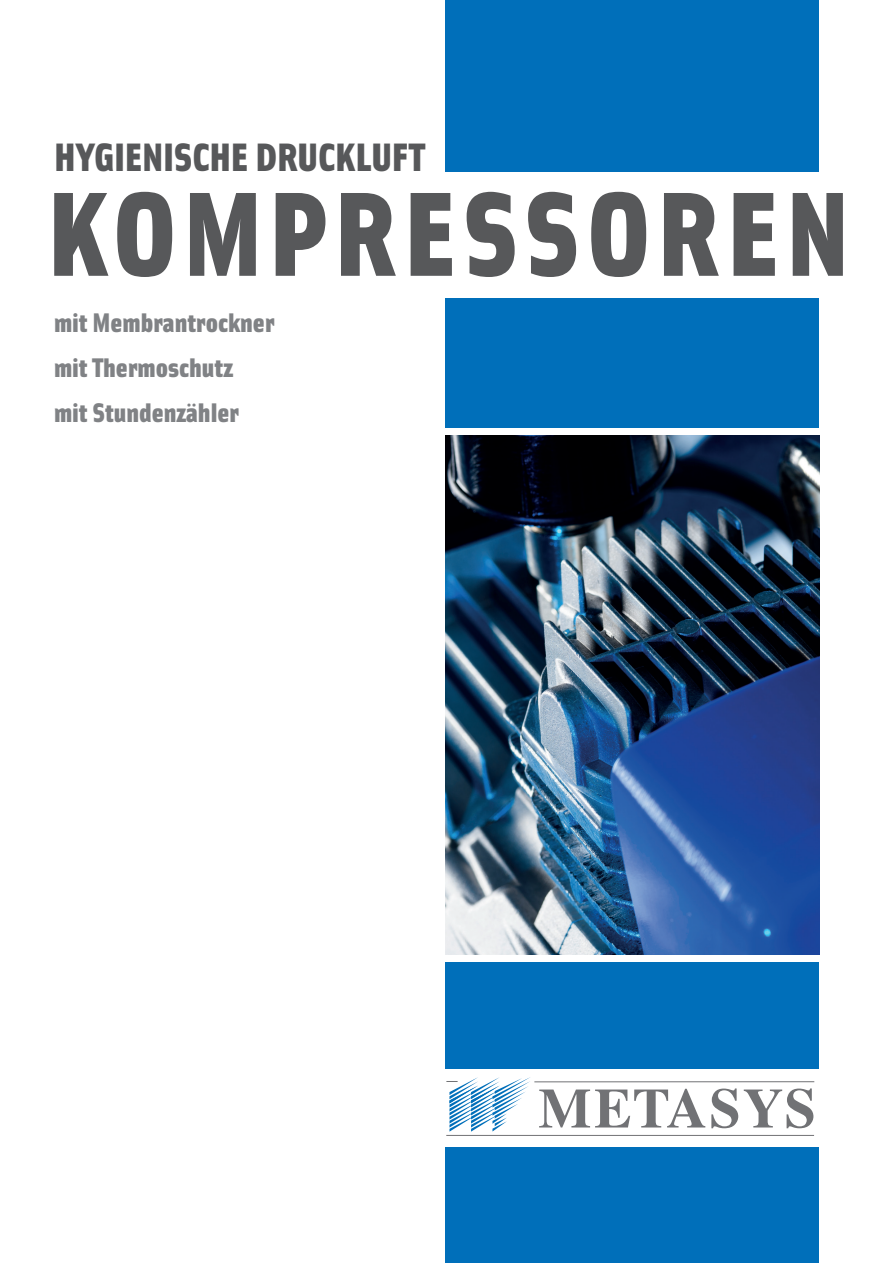
<style>
.page{position:relative;width:893px;height:1263px;background:#fff}
.page>*{position:absolute;margin:0;border:0;box-sizing:border-box;transform-origin:0 0}
.t1{font:120px "Solex Black Lining";letter-spacing:.05em;color:#57585a}
.t2{font:39.75px "Solex Black Lining";letter-spacing:-.005em;color:#57585a}
.t3{font:27px/45px "Solex Black Lining";color:#808285}
</style>
<div class="page">
<div style="left:446px;top:962px;width:373px;height:301px;background:#006fba"></div>
<div style="left:430px;top:1069px;width:401px;height:78px;background:#fff"></div>
<hr style="left:534px;top:1081px;width:280px;height:1px;background:#717275">
<svg style="left:539px;top:1089px;width:166px;height:38px"></svg>
<svg style="left:711px;top:1088px;width:27px;height:40px"></svg>
<svg style="left:744px;top:1088px;width:69px;height:40px"></svg>
<svg style="left:446px;top:1077px;width:84px;height:54px"></svg>
<hr style="left:446px;top:1135px;width:368px;height:1px;background:#717275">
<div style="left:446px;top:0;width:373px;height:171px;background:#006fba"></div>
<div style="left:446px;top:298px;width:373px;height:129px;background:#006fba"></div>
<img style="left:446px;top:435px;width:373px;height:519px">
<h2 class="t2" style="left:54px;top:130px;width:373px">HYGIENISCHE DRUCKLUFT</h2>
<h1 class="t1" style="left:47px;top:150px;width:804px">KOMPRESSOREN</h1>
<p class="t3" style="left:54px;top:298px;width:222px">mit Membrantrockner mit Thermoschutz<br>mit Stundenzähler</p>
</div>
